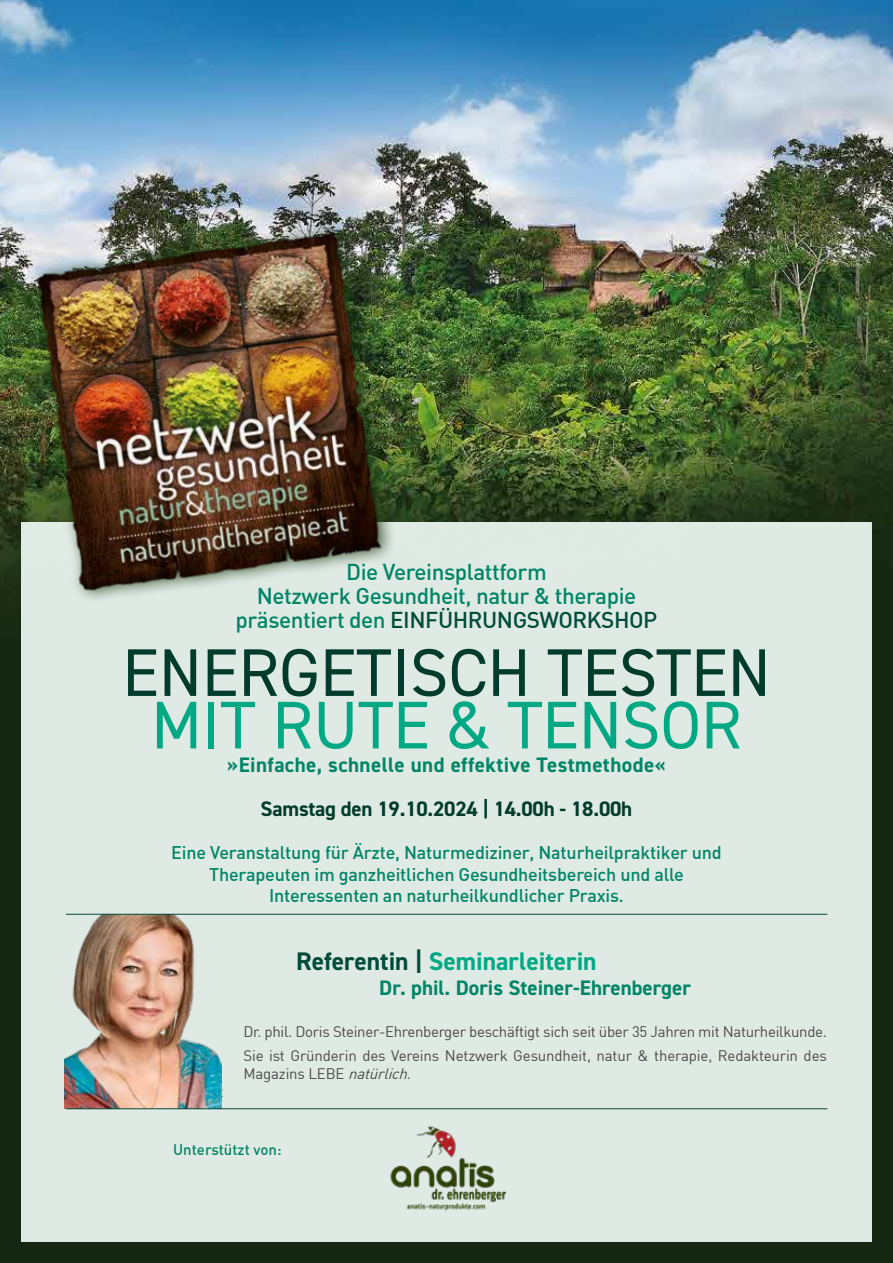
<style>
.page{position:relative;width:893px;height:1263px;background:#fff}
.page>*{position:absolute;margin:0;border:0;box-sizing:border-box;transform-origin:0 0}
.t1{font:67.5px "DIN2014";color:#003b2c}
.t2{font:67.5px "DIN2014";color:#00a984}
.t3{font:700 25.5px "DIN2014";color:#00a984}
.t4{font:500 22.5px/24px "DIN";letter-spacing:-.02em;color:#008567;text-align:center}
.t5{font:700 21px "DIN2014";letter-spacing:.02em;color:#008567}
.t6{font:700 21px "DIN2014";letter-spacing:-.01em;color:#003b2c}
.t7{font:700 21px "DIN2014";color:#008567}
.t8{font:500 18px/21.6px "DIN";letter-spacing:-.01em;color:#008567;text-align:center}
.t9{font:15px/24px "DIN";letter-spacing:-.02em;color:#4a4a49}
.t10{font:500 15px "DIN";color:#008567}
.s1{color:#004c3a}
.s2{font-style:italic}
</style>
<div class="page">
<img style="left:0;top:0;width:893px;height:1263px">
<div style="left:21px;top:522px;width:851px;height:720px;background:#e0eae4"></div>
<img style="left:64px;top:915px;width:158px;height:193px">
<hr style="left:66px;top:1108px;width:761px;height:1px;background:#004c3a">
<hr style="left:66px;top:914px;width:761px;height:1px;background:#004c3a">
<img style="left:0;top:167px;width:452px;height:484px">
<img style="left:390px;top:1126px;width:116px;height:85px">
<h3 class="t4" style="left:236px;top:559px;width:423px">Die Vereinsplattform<br>Netzwerk Gesundheit, natur &amp; therapie präsentiert den <span class="s1">EINFÜHRUNGSWORKSHOP</span></h3>
<h1 class="t1" style="left:122px;top:630px;width:650px">ENERGETISCH TESTEN</h1>
<h1 class="t2" style="left:151px;top:683px;width:592px">MIT RUTE &amp; TENSOR</h1>
<h3 class="t5" style="left:227px;top:751px;width:440px">»Einfache, schnelle und effektive Testmethode«</h3>
<h3 class="t6" style="left:261px;top:794px;width:373px">Samstag den 19.10.2024 | 14.00h - 18.00h</h3>
<p class="t8" style="left:171px;top:841px;width:552px">Eine Veranstaltung für Ärzte, Naturmediziner, Naturheilpraktiker und<br>Therapeuten im ganzheitlichen Gesundheitsbereich und alle<br>Interessenten an naturheilkundlicher Praxis.</p>
<h2 class="t3" style="left:296px;top:944px;width:302px"><span class="s1">Referentin |</span> Seminarleiterin</h2>
<h3 class="t7" style="left:379px;top:974px;width:313px">Dr. phil. Doris Steiner-Ehrenberger</h3>
<p class="t9" style="left:243px;top:1019px;width:585px">Dr. phil. Doris Steiner-Ehrenberger beschäftigt sich seit über 35 Jahren mit Naturheilkunde.<br>Sie ist Gründerin des Vereins Netzwerk Gesundheit, natur &amp; therapie, Redakteurin des</p>
<p class="t9" style="left:243px;top:1061px;width:170px">Magazins LEBE <span class="s2">natürlich</span>.</p>
<p class="t10" style="left:173px;top:1140px;width:110px">Unterstützt von:</p>
</div>
